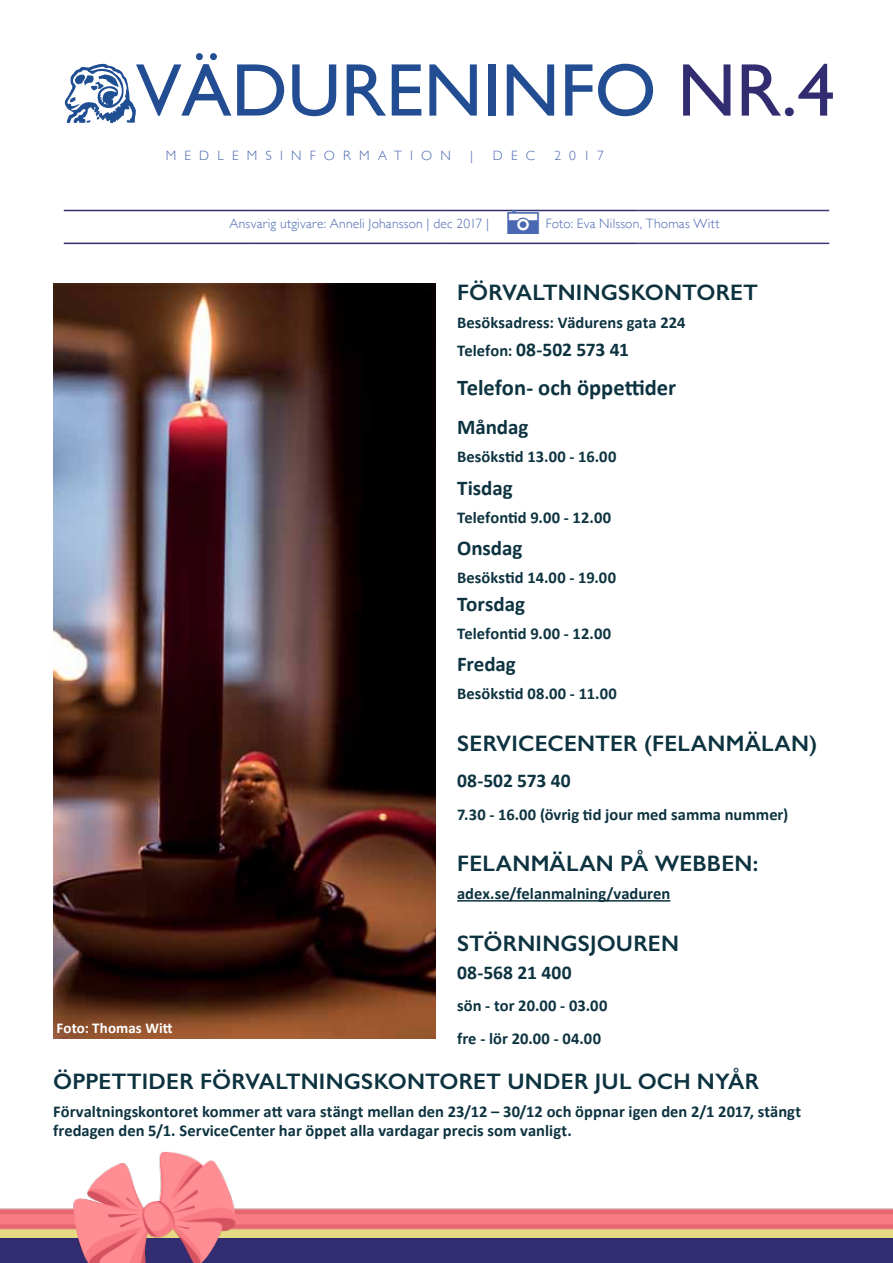
<style>
.page{position:relative;width:893px;height:1263px;background:#fff}
.page>*{position:absolute;margin:0;border:0;box-sizing:border-box;transform-origin:0 0}
.t1{font:75px "Gill Sans";color:#224d92}
.t2{font:43.2px "Modern Pictograms";color:#4a68b1}
.t3{font:600 22.5px "Gill Sans";letter-spacing:.005em;color:#0d3340}
.t4{font:700 22.5px "Calibri";color:#0d3340}
.t5{font:700 21px "Calibri";color:#0d3340}
.t6{font:700 19.5px "Calibri";letter-spacing:-.005em;color:#0d3340}
.t7{font:700 16.5px/32.2px "Calibri";letter-spacing:.005em;color:#0d3340}
.t8{font:700 15px "Calibri";letter-spacing:.005em;color:#fff}
.t9{font:300 13.5px "Gill Sans";letter-spacing:.02em;color:#4a68b1}
.t10{font:300 13.5px "Gill Sans";letter-spacing:.525em;color:#4a68b1}
.t11{font:300 13.5px "Gill Sans";letter-spacing:.605em;color:#4a68b1}
.s1{color:#322c71}
.s2{font-size:16.5px}
</style>
<div class="page">
<hr style="left:64px;top:210px;width:189px;height:1px;background:#322c71">
<hr style="left:253px;top:210px;width:192px;height:1px;background:#322c71">
<hr style="left:445px;top:210px;width:192px;height:1px;background:#322c71">
<hr style="left:637px;top:210px;width:192px;height:1px;background:#44367b">
<hr style="left:64px;top:243px;width:189px;height:1px;background:#322c71">
<hr style="left:253px;top:243px;width:192px;height:1px;background:#322c71">
<hr style="left:445px;top:243px;width:192px;height:1px;background:#322c71">
<hr style="left:637px;top:243px;width:192px;height:1px;background:#44367b">
<svg style="left:64px;top:64px;width:72px;height:60px"></svg>
<hr style="left:457px;top:900px;width:213px;height:1px;background:#0d3340">
<img style="left:53px;top:284px;width:383px;height:755px">
<img style="left:0;top:1152px;width:893px;height:111px">
<h1 class="t1" style="left:136px;top:47px;width:700px">VÄDURENINFO <span class="s1">NR.4</span></h1>
<p class="t11" style="left:166px;top:145px;width:286px">Medlem sinform ation</p>
<p class="t10" style="left:470px;top:145px;width:4px">|</p>
<p class="t10" style="left:493px;top:145px;width:44px">dec</p>
<p class="t10" style="left:554px;top:145px;width:51px">2017</p>
<p class="t9" style="left:229px;top:213px;width:261px">Ansvarig utgivare: Anneli Johansson | dec 2017 |</p>
<h2 class="t2" style="left:503px;top:200px;width:42px">A</h2>
<p class="t10" style="left:546px;top:212px;width:176px">Foto: Eva N ilsson, Thomas Witt</p>
<h3 class="t3" style="left:457px;top:279px;width:303px">FÖRVALTNINGSKONTORET</h3>
<p class="t7" style="left:457px;top:307px;width:230px">Besöksadress: Vädurens gata 224</p>
<p class="t6" style="left:457px;top:337px;width:173px"><span class="s2">Telefon:</span> 08-502 573 41</p>
<h3 class="t4" style="left:457px;top:373px;width:220px">Telefon- och öppettider</h3>
<p class="t5" style="left:457px;top:414px;width:73px">Måndag</p>
<p class="t7" style="left:457px;top:441px;width:161px">Besökstid 13.00 - 16.00</p>
<p class="t5" style="left:457px;top:474px;width:57px">Tisdag</p>
<p class="t7" style="left:457px;top:501px;width:156px">Telefontid 9.00 - 12.00</p>
<p class="t5" style="left:457px;top:534px;width:67px">Onsdag</p>
<p class="t7" style="left:457px;top:561px;width:160px">Besökstid 14.00 - 19.00</p>
<p class="t5" style="left:457px;top:590px;width:69px">Torsdag</p>
<p class="t7" style="left:457px;top:617px;width:156px">Telefontid 9.00 - 12.00</p>
<p class="t5" style="left:457px;top:651px;width:60px">Fredag</p>
<p class="t7" style="left:457px;top:677px;width:161px">Besökstid 08.00 - 11.00</p>
<h3 class="t3" style="left:457px;top:730px;width:361px">SERVICECENTER (FELANMÄLAN)</h3>
<p class="t6" style="left:457px;top:768px;width:115px">08-502 573 40</p>
<p class="t7" style="left:457px;top:798px;width:333px">7.30 - 16.00 (övrig tid jour med samma nummer)</p>
<h3 class="t3" style="left:457px;top:850px;width:303px">FELANMÄLAN PÅ WEBBEN:</h3>
<p class="t7" style="left:457px;top:878px;width:215px">adex.se/felanmalning/vaduren</p>
<h3 class="t3" style="left:457px;top:930px;width:224px">STÖRNINGSJOUREN</h3>
<p class="t6" style="left:457px;top:960px;width:116px">08-568 21 400</p>
<p class="t7" style="left:457px;top:990px;width:152px">sön - tor 20.00 - 03.00 fre - lör 20.00 - 04.00</p>
<h3 class="t3" style="left:53px;top:1067px;width:707px">ÖPPETTIDER FÖRVALTNINGSKONTORET UNDER JUL OCH NYÅR</h3>
<p class="t7" style="left:53px;top:1101px;width:749px;line-height:19.5px">Förvaltningskontoret kommer att vara stängt mellan den 23/12 – 30/12 och öppnar igen den 2/1 2017, stängt fredagen den 5/1. ServiceCenter har öppet alla vardagar precis som vanligt.</p>
<p class="t8" style="left:57px;top:1018px;width:118px">Foto: Thomas Witt</p>
</div>
